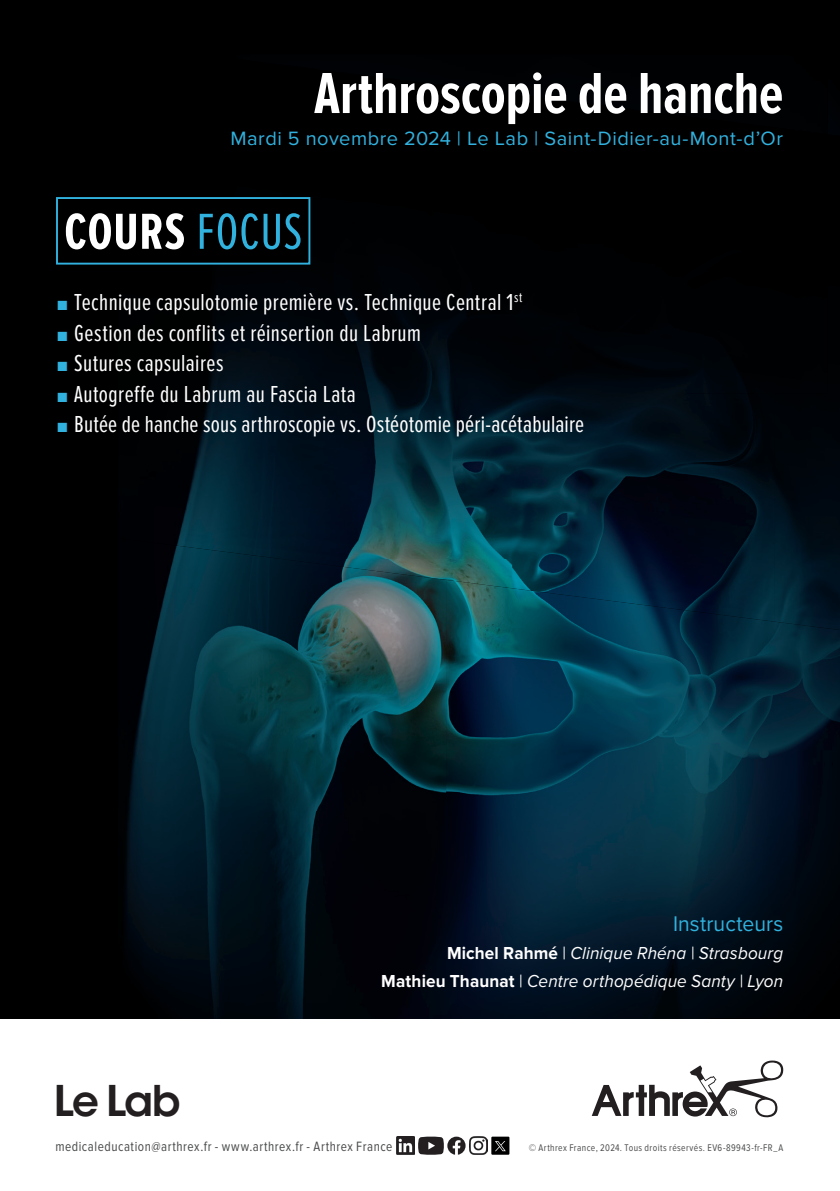
<style>
.page{position:relative;width:840px;height:1191px;background:#fff}
.page>*{position:absolute;margin:0;border:0;box-sizing:border-box;transform-origin:0 0}
.t1{font:700 60px "Proxima Nova Ex Cn";color:#fff}
.t2{font:700 52.4px "Proxima Nova Ex Cn";letter-spacing:.015em;color:#fff}
.t3{font:600 42px "ITC Avant Garde Std";color:#231f20}
.t4{font:24px "Proxima Nova Ex Cn";letter-spacing:.015em;color:#fff}
.t5{font:22px "Proxima Nova";letter-spacing:.005em;color:#31b2de;scale:.96 1}
.t6{font:20px "Proxima Nova";letter-spacing:.025em;color:#31b2de}
.t7{font:italic 18px/27.6px "Proxima Nova";letter-spacing:.01em;color:#fff;text-align:right;scale:.95 1}
.t8{font:14px "Proxima Nova Cond";letter-spacing:.04em;color:#4b4c4d;scale:.95 1}
.t9{font:10px "Proxima Nova Cond";letter-spacing:.045em;color:#4b4c4d;scale:.95 1}
.s1{font-weight:400;color:#31b2de}
.s2{font-weight:700;font-size:16px;color:#31b2de}
.s3{font-weight:700;font-style:normal}
.s4{font-style:normal}
</style>
<div class="page">
<div style="left:0;top:0;width:839px;height:1018px;background:#000001"></div>
<svg style="left:591px;top:1060px;width:191px;height:57px"></svg>
<img style="left:396px;top:1136px;width:18px;height:18px">
<svg style="left:418px;top:1136px;width:47px;height:18px"></svg>
<div style="left:491px;top:1136px;width:18px;height:18px;background:#000001"></div>
<svg style="left:495px;top:1141px;width:10px;height:10px"></svg>
<img style="left:469px;top:1136px;width:18px;height:18px">
<img style="left:126px;top:559px;width:320px;height:459px">
<img style="left:446px;top:588px;width:262px;height:430px">
<img style="left:708px;top:621px;width:131px;height:397px">
<img style="left:773px;top:448px;width:66px;height:182px">
<img style="left:173px;top:393px;width:338px;height:166px">
<img style="left:511px;top:393px;width:263px;height:228px">
<img style="left:281px;top:559px;width:231px;height:29px">
<img style="left:118px;top:197px;width:283px;height:128px">
<img style="left:401px;top:305px;width:65px;height:20px">
<img style="left:685px;top:358px;width:62px;height:35px">
<img style="left:209px;top:325px;width:476px;height:68px">
<div style="left:57px;top:198px;width:252px;height:66px;background:#000001"></div>
<div style="left:56px;top:197px;width:254px;height:67px;border:2px solid #31b2de"></div>
<h1 class="t1" style="left:314px;top:60px;width:470px">Arthroscopie de hanche</h1>
<p class="t6" style="left:230px;top:127px;width:554px">Mardi 5 novembre 2024 | Le Lab | Saint-Didier-au-Mont-d’Or</p>
<h2 class="t2" style="left:64px;top:202px;width:239px">COURS <span class="s1">FOCUS</span></h2>
<p class="t4" style="left:57px;top:289px;width:466px"><span class="s2">■</span> Technique capsulotomie première vs. Technique Central 1<sup>st</sup></p>
<p class="t4" style="left:57px;top:319px;width:365px"><span class="s2">■</span> Gestion des conflits et réinsertion du Labrum</p>
<p class="t4" style="left:57px;top:350px;width:168px"><span class="s2">■</span> Sutures capsulaires</p>
<p class="t4" style="left:57px;top:381px;width:300px"><span class="s2">■</span> Autogreffe du Labrum au Fascia Lata</p>
<p class="t4" style="left:57px;top:411px;width:528px"><span class="s2">■</span> Butée de hanche sous arthroscopie vs. Ostéotomie péri-acétabulaire</p>
<p class="t5" style="left:672px;top:911px;width:116px">Instructeurs</p>
<p class="t7" style="left:381px;top:939px;width:424px"><span class="s3">Michel Rahmé</span> <span class="s4">|</span> Clinique Rhéna | Strasbourg<br><span class="s3">Mathieu Thaunat</span> <span class="s4">|</span> Centre orthopédique Santy | Lyon</p>
<h3 class="t3" style="left:54px;top:1073px;width:128px">Le Lab</h3>
<p class="t8" style="left:55px;top:1138px;width:356px">medicaleducation@arthrex.fr - www.arthrex.fr - Arthrex France</p>
<p class="t9" style="left:528px;top:1142px;width:269px">© Arthrex France, 2024. Tous droits réservés. EV6-89943-fr-FR_A</p>
</div>
